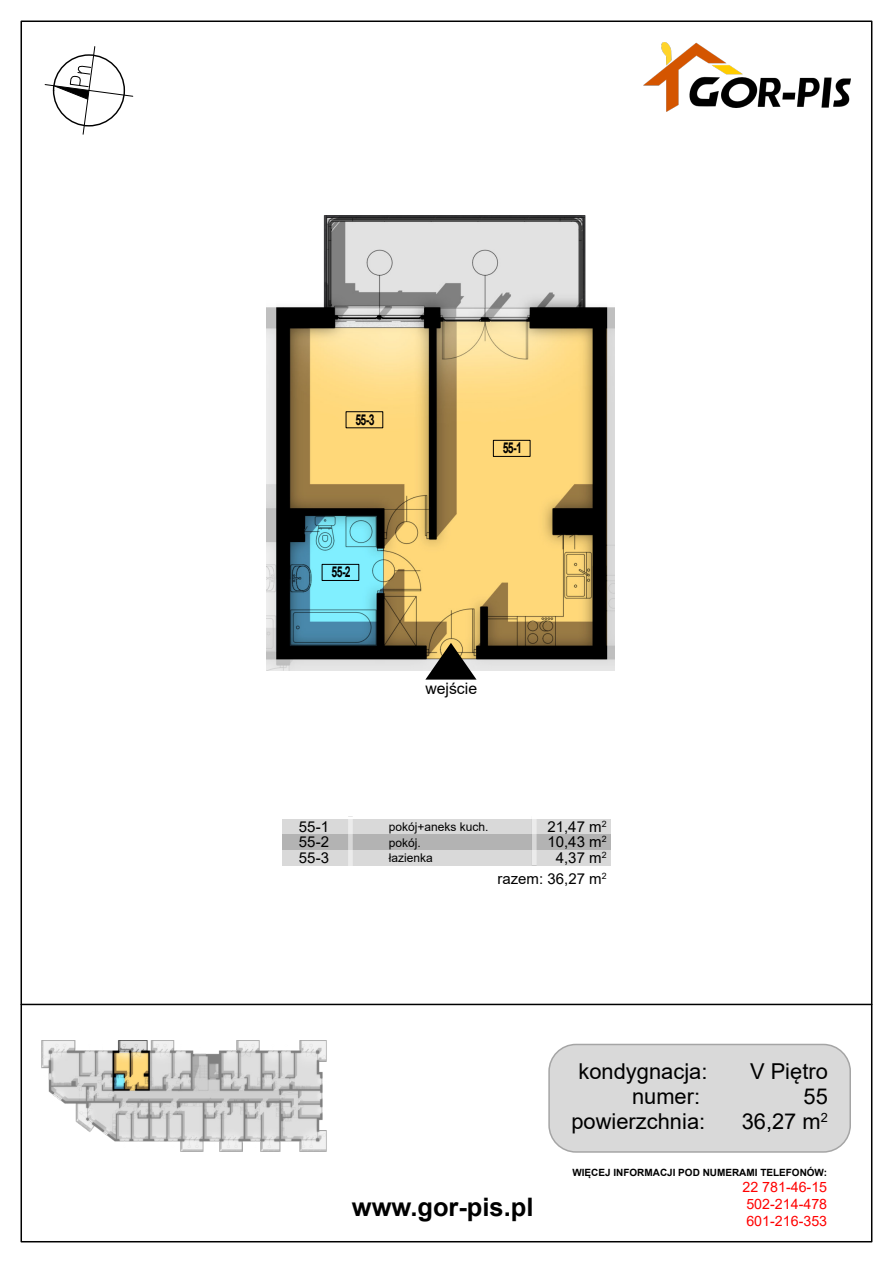
<style>
.page{position:relative;width:893px;height:1263px;background:#fff}
.page>*{position:absolute;margin:0;border:0;box-sizing:border-box;transform-origin:0 0}
.t1{font:700 25.5px "Arial";color:#000}
.t2{font:21.9px "Arial";color:#000}
.t3{font:15.75px "Arial";color:#000}
.t4{font:15px "Arial";color:#000}
.t5{font:700 15px "Arial";color:#000;scale:.7 1}
.t6{font:14.25px/16.6px "Arial";color:#f00;text-align:justify}
.t7{font:12px/15.5px "Arial";color:#000}
.t8{font:700 9.9px "Arial";color:#000}
</style>
<div class="page">
<img style="left:643px;top:42px;width:207px;height:70px">
<svg style="left:44px;top:46px;width:90px;height:89px"></svg>
<hr style="left:21px;top:1004px;width:851px;height:1px;background:#000">
<img style="left:41px;top:1041px;width:286px;height:110px">
<img style="left:267px;top:216px;width:347px;height:454px">
<svg style="left:425px;top:643px;width:51px;height:37px;background:#6a5f46"></svg>
<div style="left:282px;top:819px;width:329px;height:15px;background:#d9d9d9"></div>
<div style="left:282px;top:834px;width:329px;height:16px;background:#b3b3b3"></div>
<div style="left:282px;top:850px;width:329px;height:15px;background:#d9d9d9"></div>
<img style="left:349px;top:819px;width:187px;height:46px">
<div style="left:548px;top:1044px;width:303px;height:109px;background:#d9d9d9;border:2px solid #a5a5a5;border-radius:27px"></div>
<div style="left:493px;top:440px;width:37px;height:17px;border:1px solid #000"></div>
<div style="left:322px;top:564px;width:37px;height:17px;border:1px solid #000"></div>
<div style="left:346px;top:411px;width:37px;height:17px;border:1px solid #000"></div>
<p class="t5" style="left:355px;top:414px;width:29px">55-3</p>
<p class="t5" style="left:331px;top:566px;width:29px">55-2</p>
<p class="t5" style="left:503px;top:442px;width:29px">55-1</p>
<p class="t3" style="left:425px;top:682px;width:53px">wejście</p>
<p class="t4" style="left:299px;top:821px;width:32px">55-1</p>
<p class="t4" style="left:547px;top:821px;width:61px">21,47 m<sup>2</sup></p>
<p class="t7" style="left:389px;top:820px;width:101px">pokój+aneks kuch.</p>
<p class="t4" style="left:299px;top:836px;width:32px">55-2</p>
<p class="t4" style="left:547px;top:836px;width:61px">10,43 m<sup>2</sup></p>
<p class="t4" style="left:299px;top:852px;width:32px">55-3</p>
<p class="t4" style="left:556px;top:852px;width:52px">4,37 m<sup>2</sup></p>
<p class="t7" style="left:389px;top:836px;width:46px">pokój. łazienka</p>
<p class="t4" style="left:497px;top:873px;width:111px">razem: 36,27 m<sup>2</sup></p>
<p class="t1" style="left:352px;top:1198px;width:183px">www.gor-pis.pl</p>
<p class="t2" style="left:578px;top:1063px;width:130px">kondygnacja:</p>
<p class="t2" style="left:750px;top:1063px;width:79px">V Piętro</p>
<p class="t2" style="left:632px;top:1088px;width:70px">numer:</p>
<p class="t2" style="left:803px;top:1088px;width:26px">55</p>
<p class="t2" style="left:571px;top:1113px;width:135px">powierzchnia:</p>
<p class="t2" style="left:742px;top:1113px;width:88px">36,27 m<sup>2</sup></p>
<p class="t8" style="left:572px;top:1168px;width:256px">WIĘCEJ INFORMACJI POD NUMERAMI TELEFONÓW:</p>
<p class="t6" style="left:742px;top:1180px;width:86px">22 781-46-15<br>502-214-478<br>601-216-353</p>
</div>
